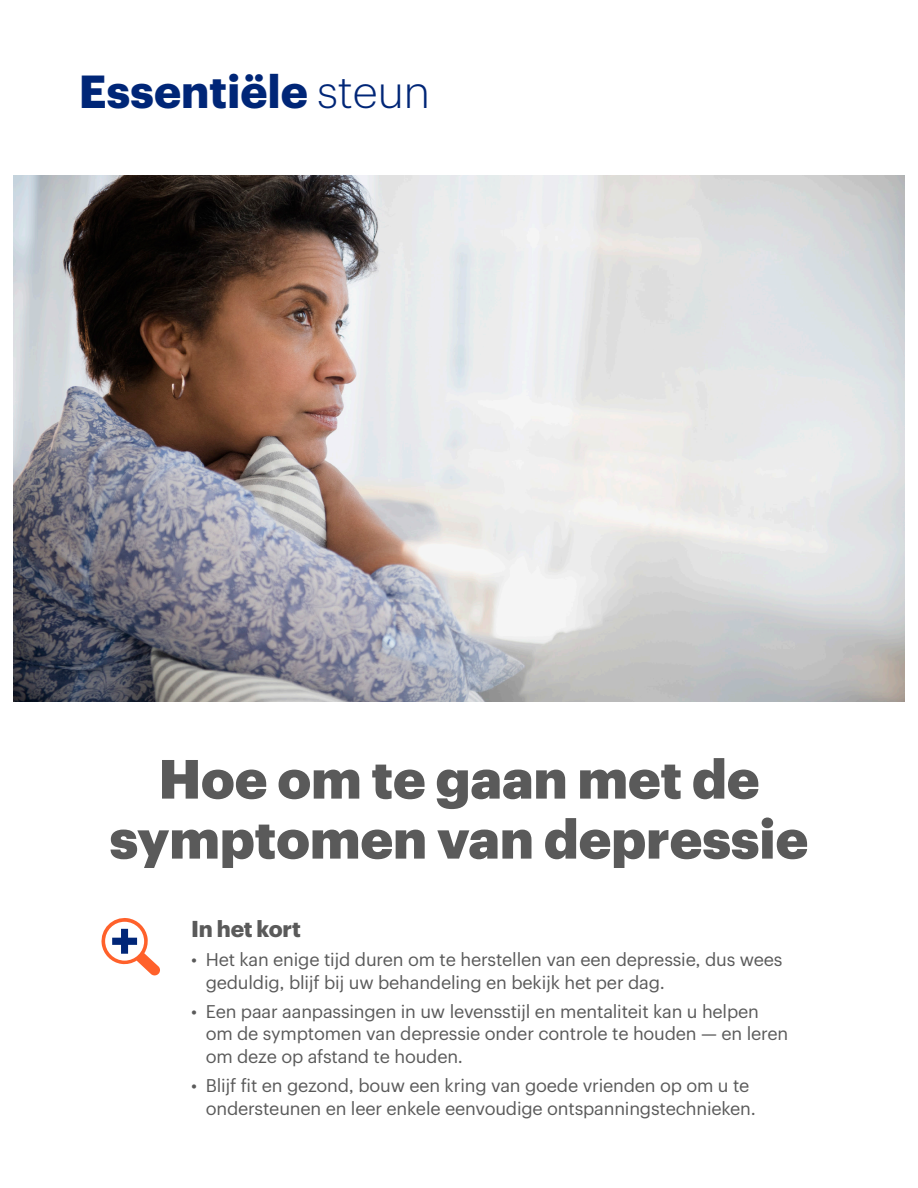
<style>
.page{position:relative;width:918px;height:1188px;background:#fff}
.page>*{position:absolute;margin:0;border:0;box-sizing:border-box;transform-origin:0 0}
.Headline{font:900 54px/60px "Graphik UHG";color:#5a5a5a;text-align:center}
.t1{font:700 45.3px "Graphik";color:#002677}
.Section_Subhead{font:700 22.5px "Graphik UHG";letter-spacing:-.01em;color:#5a5a5a}
.t2{font:18px/22.5px "Graphik UHG";letter-spacing:-.01em;color:#5a5a5a}
.s1{font-weight:300;font-size:45px}
</style>
<div class="page">
<img style="left:14px;top:176px;width:890px;height:526px">
<svg style="left:101px;top:918px;width:59px;height:58px"></svg>
<h2 class="t1" style="left:79px;top:56px;width:353px">Essentiële <span class="s1">steun</span></h2>
<p class="Headline" style="left:110px;top:744px;width:700px">Hoe om te gaan met de symptomen van depressie</p>
<p class="Section_Subhead" style="left:191px;top:911px;width:111px">In het kort</p>
<p class="t2" style="left:206px;top:947px;width:578px;text-indent:-15px">• Het kan enige tijd duren om te herstellen van een depressie, dus wees geduldig, blijf bij uw behandeling en bekijk het per dag.</p>
<p class="t2" style="left:206px;top:999px;width:584px;text-indent:-15px">• Een paar aanpassingen in uw levensstijl en mentaliteit kan u helpen om de symptomen van depressie onder controle te houden — en leren om deze op afstand te houden.</p>
<p class="t2" style="left:206px;top:1073px;width:552px;text-indent:-15px">• Blijf fit en gezond, bouw een kring van goede vrienden op om u te ondersteunen en leer enkele eenvoudige ontspanningstechnieken.</p>
</div>
